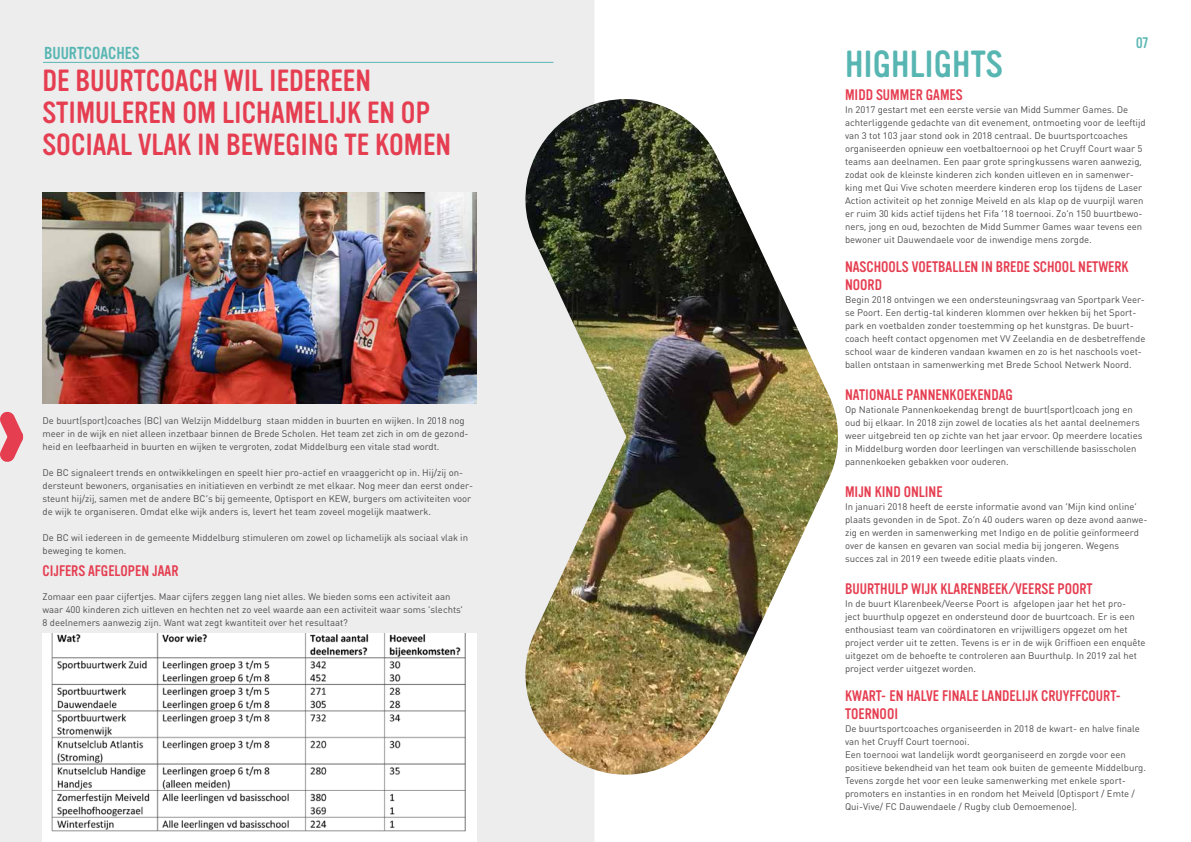
<style>
.page{position:relative;width:1191px;height:842px;background:#fff}
.page>*{position:absolute;margin:0;border:0;box-sizing:border-box;transform-origin:0 0}
.t1{font:37px "Vinyl OT";color:#57b6b2}
.t2{font:30px/32px "Vinyl OT";color:#e53e51}
.t3{font:17px "Vinyl OT";color:#57b6b2}
.t4{font:15px/18px "Vinyl OT";color:#e53e51}
.t5{font:15px "Vinyl OT";color:#57b6b2}
.t6{font:9.5px/13px "DIN Round OT";color:#4d4d4f}
</style>
<div class="page">
<div style="left:0;top:0;width:594px;height:842px;background:#ededee"></div>
<img style="left:43px;top:193px;width:434px;height:211px">
<hr style="left:43px;top:62px;width:510px;height:1px;background:#57b6b2">
<svg style="left:0;top:411px;width:24px;height:52px"></svg>
<img style="left:43px;top:634px;width:434px;height:208px">
<div style="left:511px;top:85px;width:83px;height:703px;background:#ededee"></div>
<img style="left:524px;top:99px;width:314px;height:676px">
<h3 class="t3" style="left:44px;top:44px;width:97px">BUURTCOACHES</h3>
<h2 class="t2" style="left:43px;top:65px;width:410px">DE BUURTCOACH WIL IEDEREEN<br>STIMULEREN OM LICHAMELIJK EN OP<br>SOCIAAL VLAK IN BEWEGING TE KOMEN</h2>
<p class="t6" style="left:43px;top:414px;width:427px">De buurt(sport)coaches (BC) van Welzijn Middelburg staan midden in buurten en wijken. In 2018 nog meer in de wijk en niet alleen inzetbaar binnen de Brede Scholen. Het team zet zich in om de gezond&shy;heid en leefbaarheid in buurten en wijken te vergroten, zodat Middelburg een vitale stad wordt.</p>
<p class="t6" style="left:43px;top:466px;width:432px">De BC signaleert trends en ontwikkelingen en speelt hier pro-actief en vraaggericht op in. Hij/zij on&shy;dersteunt bewoners, organisaties en initiatieven en verbindt ze met elkaar. Nog meer dan eerst onder&shy;steunt hij/zij, samen met de andere BC’s bij gemeente, Optisport en KEW, burgers om activiteiten voor de wijk te organiseren. Omdat elke wijk anders is, levert het team zoveel mogelijk maatwerk.</p>
<p class="t6" style="left:43px;top:531px;width:427px">De BC wil iedereen in de gemeente Middelburg stimuleren om zowel op lichamelijk als sociaal vlak in beweging te komen.</p>
<h3 class="t4" style="left:43px;top:562px;width:137px">CIJFERS AFGELOPEN JAAR</h3>
<p class="t6" style="left:43px;top:590px;width:422px">Zomaar een paar cijfertjes. Maar cijfers zeggen lang niet alles. We bieden soms een activiteit aan waar 400 kinderen zich uitleven en hechten net zo veel waarde aan een activiteit waar soms ‘slechts’<br>8 deelnemers aanwezig zijn. Want wat zegt kwantiteit over het resultaat?</p>
<h1 class="t1" style="left:845px;top:44px;width:159px">HIGHLIGHTS</h1>
<h3 class="t5" style="left:1136px;top:35px;width:14px">07</h3>
<h3 class="t4" style="left:845px;top:86px;width:119px">MIDD SUMMER GAMES</h3>
<p class="t6" style="left:845px;top:103px;width:302px">In 2017 gestart met een eerste versie van Midd Summer Games. De achterliggende gedachte van dit evenement, ontmoeting voor de leeftijd van 3 tot 103 jaar stond ook in 2018 centraal. De buurtsportcoaches organiseerden opnieuw een voetbaltoernooi op het Cruyff Court waar 5 teams aan deelnamen. Een paar grote springkussens waren aanwezig, zodat ook de kleinste kinderen zich konden uitleven en in samenwer&shy;king met Qui Vive schoten meerdere kinderen erop los tijdens de Laser Action activiteit op het zonnige Meiveld en als klap op de vuurpijl waren er ruim 30 kids actief tijdens het Fifa ‘18 toernooi. Zo’n 150 buurtbewo&shy;ners, jong en oud, bezochten de Midd Summer Games waar tevens een bewoner uit Dauwendaele voor de inwendige mens zorgde.</p>
<h3 class="t4" style="left:845px;top:258px;width:285px">NASCHOOLS VOETBALLEN IN BREDE SCHOOL NETWERK<br>NOORD</h3>
<p class="t6" style="left:845px;top:293px;width:302px">Begin 2018 ontvingen we een ondersteuningsvraag van Sportpark Veer&shy;se Poort. Een dertig-tal kinderen klommen over hekken bij het Sport&shy;park en voetbalden zonder toestemming op het kunstgras. De buurt&shy;coach heeft contact opgenomen met VV Zeelandia en de desbetreffende school waar de kinderen vandaan kwamen en zo is het naschools voet&shy;ballen ontstaan in samenwerking met Brede School Netwerk Noord.</p>
<h3 class="t4" style="left:845px;top:386px;width:169px">NATIONALE PANNENKOEKENDAG</h3>
<p class="t6" style="left:845px;top:403px;width:299px">Op Nationale Pannenkoekendag brengt de buurt(sport)coach jong en oud bij elkaar. In 2018 zijn zowel de locaties als het aantal deelnemers weer uitgebreid ten op zichte van het jaar ervoor. Op meerdere locaties in Middelburg worden door leerlingen van verschillende basisscholen pannenkoeken gebakken voor ouderen.</p>
<h3 class="t4" style="left:845px;top:483px;width:99px">MIJN KIND ONLINE</h3>
<p class="t6" style="left:845px;top:500px;width:304px">In januari 2018 heeft de eerste informatie avond van ‘Mijn kind online’ plaats gevonden in de Spot. Zo’n 40 ouders waren op deze avond aanwe&shy;zig en werden in samenwerking met Indigo en de politie geïnformeerd over de kansen en gevaren van social media bij jongeren. Wegens succes zal in 2019 een tweede editie plaats vinden.</p>
<h3 class="t4" style="left:845px;top:580px;width:249px">BUURTHULP WIJK KLARENBEEK/VEERSE POORT</h3>
<p class="t6" style="left:845px;top:597px;width:302px">In de buurt Klarenbeek/Veerse Poort is afgelopen jaar het het pro-<br>ject buurthulp opgezet en ondersteund door de buurtcoach. Er is een enthousiast team van coördinatoren en vrijwilligers opgezet om het project verder uit te zetten. Tevens is er in de wijk Griffioen een enquête uitgezet om de behoefte te controleren aan Buurthulp. In 2019 zal het project verder uitgezet worden.</p>
<h3 class="t4" style="left:845px;top:687px;width:277px">KWART- EN HALVE FINALE LANDELIJK CRUYFFCOURT-<br>TOERNOOI</h3>
<p class="t6" style="left:845px;top:722px;width:302px">De buurtsportcoaches organiseerden in 2018 de kwart- en halve finale van het Cruyff Court toernooi.<br>Een toernooi wat landelijk wordt georganiseerd en zorgde voor een positieve bekendheid van het team ook buiten de gemeente Middelburg.<br>Tevens zorgde het voor een leuke samenwerking met enkele sport&shy;promoters en instanties in en rondom het Meiveld (Optisport / Emte / Qui-Vive/ FC Dauwendaele / Rugby club Oemoemenoe).</p>
</div>
